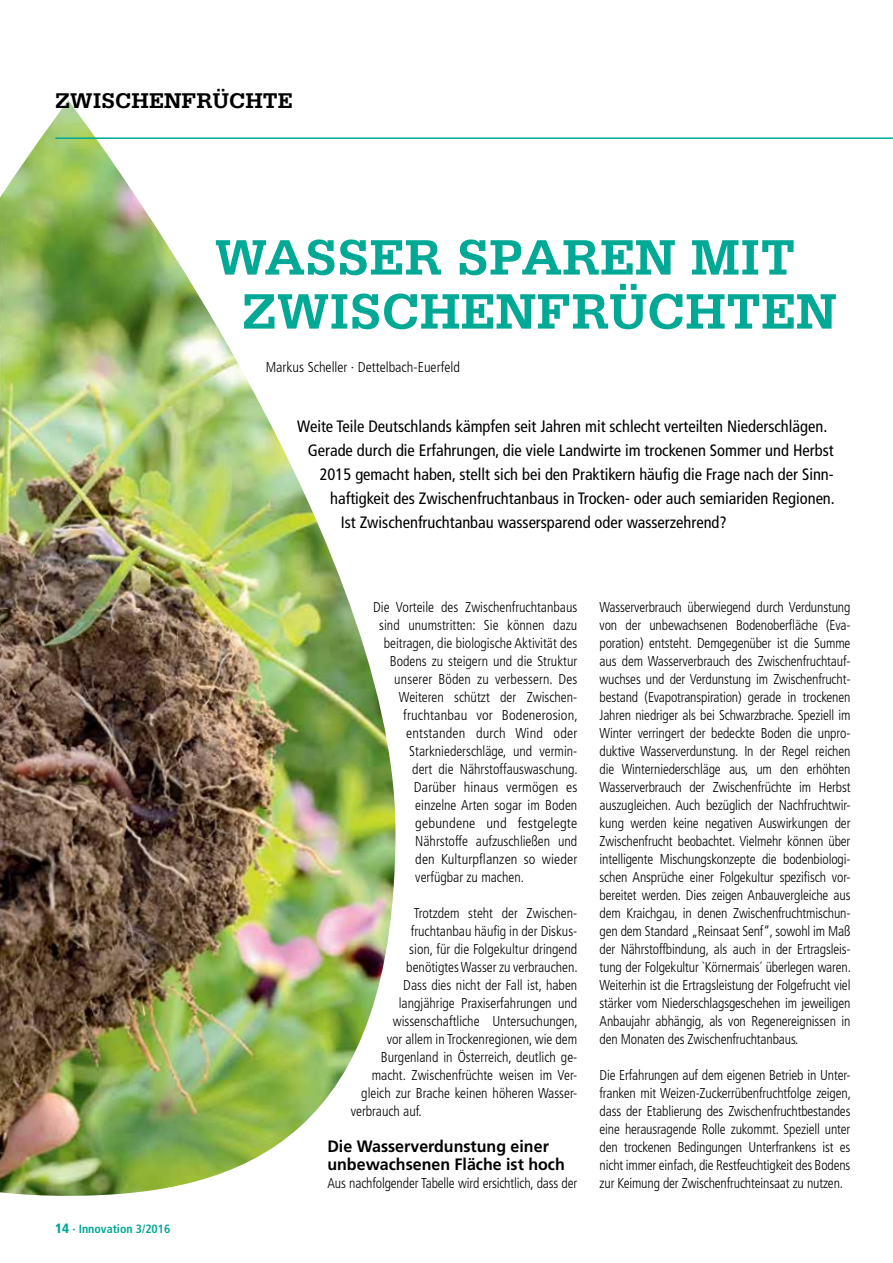
<style>
.page{position:relative;width:893px;height:1263px;background:#fff}
.page>*{position:absolute;margin:0;border:0;box-sizing:border-box;transform-origin:0 0}
.t1{font:700 52.5px/54px "Serifa";color:#00a995}
.t2{font:700 22.5px "Serifa";color:#000}
.t3{font:condensed 16.5px "Frutiger";color:#000}
.t4{font:700 16.5px/18px "Frutiger LT";color:#000}
.t5{font:300 condensed 14.25px/18px "Frutiger LT";color:#000;text-align:justify;scale:.96 1}
.t6{font:300 condensed 14.25px "Frutiger LT";color:#000}
.t7{font:700 condensed 12px "Frutiger";color:#00a995}
.s1{font-weight:900;font-size:13.5px}
</style>
<div class="page">
<img style="left:0;top:100px;width:395px;height:1096px">
<hr style="left:55px;top:137px;width:838px;height:2px;background:#00a995">
<h2 class="t2" style="left:55px;top:87px;width:239px">ZWISCHENFRÜCHTE</h2>
<h1 class="t1" style="left:242px;top:229px;width:597px;text-indent:-27px">WASSER SPAREN MIT<br>ZWISCHENFRÜCHTEN</h1>
<p class="t6" style="left:266px;top:359px;width:196px">Markus Scheller ∙ Dettelbach-Euerfeld</p>
<p class="t3" style="left:297px;top:417px;width:532px">Weite Teile Deutschlands kämpfen seit Jahren mit schlecht verteilten Niederschlägen.</p>
<p class="t3" style="left:308px;top:441px;width:527px">Gerade durch die Erfahrungen, die viele Landwirte im trockenen Sommer und Herbst</p>
<p class="t3" style="left:320px;top:465px;width:516px">2015 gemacht haben, stellt sich bei den Praktikern häufig die Frage nach der Sinn-</p>
<p class="t3" style="left:330px;top:489px;width:506px">haftigkeit des Zwischenfruchtanbaus in Trocken- oder auch semiariden Regionen.</p>
<p class="t3" style="left:341px;top:513px;width:388px">Ist Zwischenfruchtanbau wassersparend oder wasserzehrend?</p>
<p class="t7" style="left:55px;top:1222px;width:117px"><span class="s1">14</span> · Innovation 3/2016</p>
<p class="t6" style="left:373px;top:599px;width:206px">Die Vorteile des Zwischenfruchtanbaus</p>
<p class="t6" style="left:379px;top:617px;width:200px">sind unumstritten: Sie können dazu</p>
<p class="t6" style="left:384px;top:635px;width:195px">beitragen, die biologische Aktivität des</p>
<p class="t6" style="left:390px;top:653px;width:189px">Bodens zu steigern und die Struktur</p>
<p class="t6" style="left:394px;top:671px;width:185px">unserer Böden zu verbessern. Des</p>
<p class="t6" style="left:399px;top:689px;width:180px">Weiteren schützt der Zwischen-</p>
<p class="t6" style="left:403px;top:707px;width:176px">fruchtanbau vor Bodenerosion,</p>
<p class="t6" style="left:406px;top:725px;width:172px">entstanden durch Wind oder</p>
<p class="t6" style="left:409px;top:743px;width:170px">Starkniederschläge, und vermin-</p>
<p class="t6" style="left:412px;top:761px;width:167px">dert die Nährstoffauswaschung.</p>
<p class="t6" style="left:414px;top:779px;width:165px">Darüber hinaus vermögen es</p>
<p class="t6" style="left:415px;top:797px;width:163px">einzelne Arten sogar im Boden</p>
<p class="t6" style="left:415px;top:815px;width:164px">gebundene und festgelegte</p>
<p class="t6" style="left:415px;top:833px;width:164px">Nährstoffe aufzuschließen und</p>
<p class="t6" style="left:415px;top:851px;width:163px">den Kulturpflanzen so wieder</p>
<p class="t6" style="left:415px;top:869px;width:110px">verfügbar zu machen.</p>
<p class="t6" style="left:414px;top:905px;width:165px">Trotzdem steht der Zwischen-</p>
<p class="t6" style="left:411px;top:923px;width:168px">fruchtanbau häufig in der Diskus-</p>
<p class="t6" style="left:409px;top:941px;width:169px">sion, für die Folgekultur dringend</p>
<p class="t6" style="left:406px;top:959px;width:173px">benötigtes Wasser zu verbrauchen.</p>
<p class="t6" style="left:403px;top:977px;width:175px">Dass dies nicht der Fall ist, haben</p>
<p class="t6" style="left:399px;top:995px;width:180px">langjährige Praxiserfahrungen und</p>
<p class="t6" style="left:393px;top:1013px;width:187px">wissenschaftliche Untersuchungen,</p>
<p class="t6" style="left:387px;top:1031px;width:192px">vor allem in Trockenregionen, wie dem</p>
<p class="t6" style="left:381px;top:1049px;width:198px">Burgenland in Österreich, deutlich ge-</p>
<p class="t6" style="left:372px;top:1067px;width:207px">macht. Zwischenfrüchte weisen im Ver-</p>
<p class="t6" style="left:361px;top:1085px;width:218px">gleich zur Brache keinen höheren Wasser-</p>
<p class="t6" style="left:351px;top:1103px;width:72px">verbrauch auf.</p>
<p class="t4" style="left:327px;top:1137px;width:239px">Die Wasserverdunstung einer unbewachsenen Fläche ist hoch</p>
<p class="t5" style="left:327px;top:1174px;width:262px">Aus nachfolgender Tabelle wird ersichtlich, dass der</p>
<p class="t5" style="left:600px;top:598px;width:263px">Wasserverbrauch überwiegend durch Verdunstung von der unbewachsenen Bodenoberfläche (Eva&shy;poration) entsteht. Demgegenüber ist die Summe aus dem Wasserverbrauch des Zwischenfruchtauf&shy;wuchses und der Verdunstung im Zwischenfrucht&shy;bestand (Evapotranspiration) gerade in trockenen Jahren niedriger als bei Schwarzbrache. Speziell im Winter verringert der bedeckte Boden die unpro&shy;duktive Wasserverdunstung. In der Regel reichen die Winterniederschläge aus, um den erhöhten Wasserverbrauch der Zwischenfrüchte im Herbst auszugleichen. Auch bezüglich der Nachfruchtwir&shy;kung werden keine negativen Auswirkungen der Zwischenfrucht beobachtet. Vielmehr können über intelligente Mischungskonzepte die bodenbiologi&shy;schen Ansprüche einer Folgekultur spezifisch vor&shy;bereitet werden. Dies zeigen Anbauvergleiche aus dem Kraichgau, in denen Zwischenfruchtmischun&shy;gen dem Standard „Reinsaat Senf“, sowohl im Maß der Nährstoffbindung, als auch in der Ertragsleis&shy;tung der Folgekultur `Körnermais´ überlegen waren.<br>Weiterhin ist die Ertragsleistung der Folgefrucht viel stärker vom Niederschlagsgeschehen im jeweiligen Anbaujahr abhängig, als von Regenereignissen in den Monaten des Zwischenfruchtanbaus.</p>
<p class="t5" style="left:600px;top:1066px;width:263px">Die Erfahrungen auf dem eigenen Betrieb in Unter&shy;franken mit Weizen-Zuckerrübenfruchtfolge zeigen, dass der Etablierung des Zwischenfruchtbestandes eine herausragende Rolle zukommt. Speziell unter den trockenen Bedingungen Unterfrankens ist es nicht immer einfach, die Restfeuchtigkeit des Bodens zur Keimung der Zwischenfruchteinsaat zu nutzen.</p>
</div>
